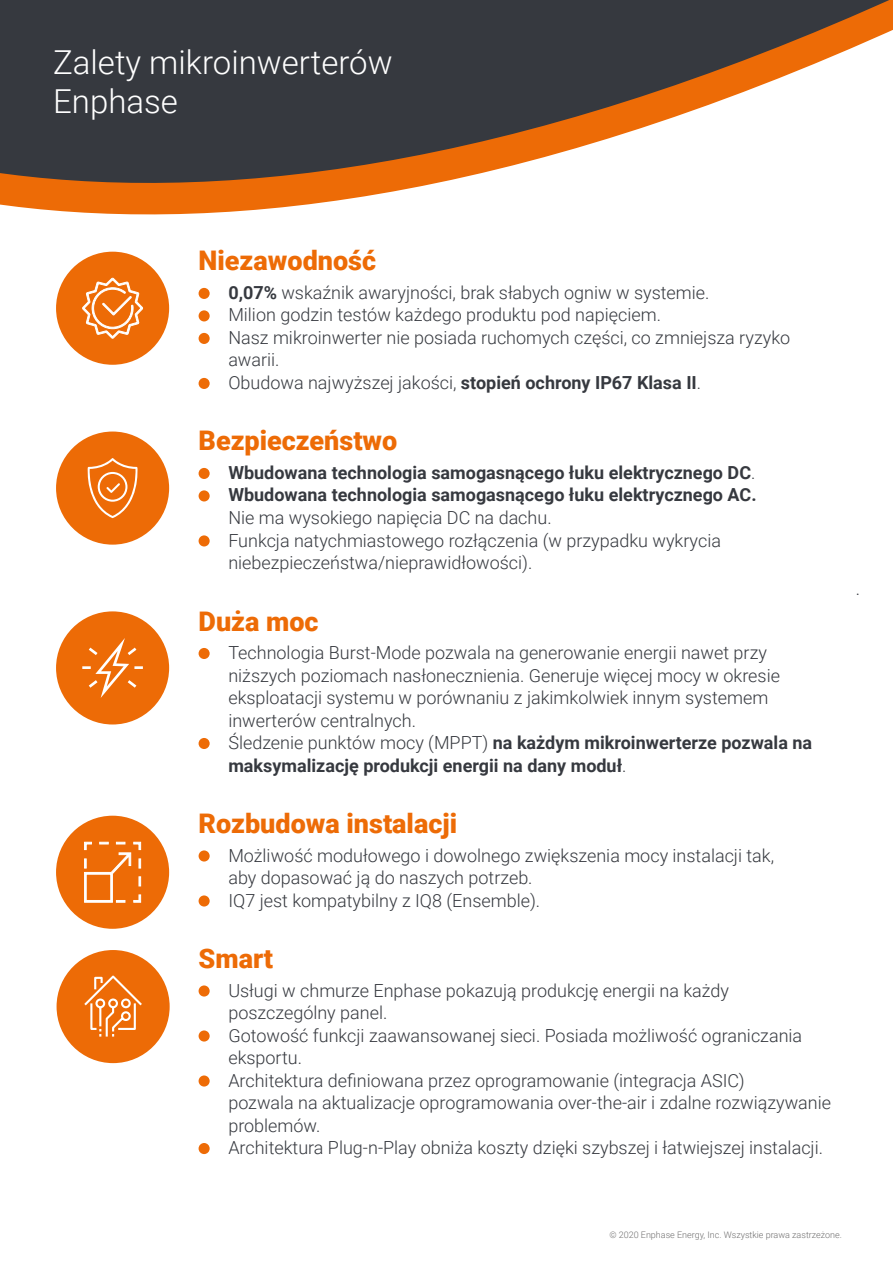
<style>
.page{position:relative;width:893px;height:1263px;background:#fff}
.page>*{position:absolute;margin:0;border:0;box-sizing:border-box;transform-origin:0 0}
.t1{font:300 33px/39.6px "Roboto";color:#fff}
.t2{font:900 27px "Roboto";color:#ed6b06}
.t3{font:300 18px/22.5px "Roboto";color:#36393f}
.t4{font:700 18px/22.5px "Roboto";color:#36393f}
.t5{font:300 9px "Roboto";color:#706f6f}
.s1{font-weight:700}
.s2{font-weight:300}
</style>
<div class="page">
<svg style="left:0;top:204px;width:311px;height:11px;fill:#ed6b06"></svg>
<svg style="left:0;top:0;width:893px;height:204px;fill:#36393f"></svg>
<div style="left:56px;top:431px;width:113px;height:114px;background:#ed6b06;border-radius:50%"></div>
<svg style="left:87px;top:458px;width:51px;height:60px"></svg>
<div style="left:56px;top:611px;width:113px;height:113px;background:#ed6b06;border-radius:50%"></div>
<svg style="left:82px;top:638px;width:61px;height:60px"></svg>
<div style="left:56px;top:816px;width:113px;height:113px;background:#ed6b06;border-radius:50%"></div>
<svg style="left:84px;top:841px;width:57px;height:62px"></svg>
<div style="left:57px;top:950px;width:113px;height:113px;background:#ed6b06;border-radius:50%"></div>
<svg style="left:84px;top:975px;width:58px;height:62px"></svg>
<div style="left:56px;top:252px;width:113px;height:113px;background:#ed6b06;border-radius:50%"></div>
<svg style="left:82px;top:278px;width:61px;height:61px"></svg>
<div style="left:199px;top:288px;width:11px;height:11px;background:#ed6b06;border-radius:50%"></div>
<div style="left:199px;top:310px;width:11px;height:11px;background:#ed6b06;border-radius:50%"></div>
<div style="left:199px;top:333px;width:11px;height:11px;background:#ed6b06;border-radius:50%"></div>
<div style="left:199px;top:378px;width:11px;height:11px;background:#ed6b06;border-radius:50%"></div>
<div style="left:199px;top:468px;width:11px;height:11px;background:#ed6b06;border-radius:50%"></div>
<div style="left:199px;top:490px;width:11px;height:11px;background:#ed6b06;border-radius:50%"></div>
<div style="left:199px;top:535px;width:11px;height:11px;background:#ed6b06;border-radius:50%"></div>
<div style="left:199px;top:648px;width:11px;height:11px;background:#ed6b06;border-radius:50%"></div>
<div style="left:199px;top:738px;width:11px;height:11px;background:#ed6b06;border-radius:50%"></div>
<div style="left:199px;top:850px;width:11px;height:11px;background:#ed6b06;border-radius:50%"></div>
<div style="left:199px;top:895px;width:11px;height:11px;background:#ed6b06;border-radius:50%"></div>
<div style="left:199px;top:985px;width:11px;height:11px;background:#ed6b06;border-radius:50%"></div>
<div style="left:199px;top:1030px;width:11px;height:11px;background:#ed6b06;border-radius:50%"></div>
<div style="left:199px;top:1075px;width:11px;height:11px;background:#ed6b06;border-radius:50%"></div>
<div style="left:199px;top:1143px;width:11px;height:11px;background:#ed6b06;border-radius:50%"></div>
<h1 class="t1" style="left:53px;top:41px;width:341px">Zalety mikroinwerterów<br>Enphase</h1>
<h2 class="t2" style="left:199px;top:242px;width:179px">Niezawodność</h2>
<p class="t3" style="left:228px;top:281px;width:563px"><span class="s1">0,07%</span> wskaźnik awaryjności, brak słabych ogniw w systemie.<br>Milion godzin testów każdego produktu pod napięciem.<br>Nasz mikroinwerter nie posiada ruchomych części, co zmniejsza ryzyko awarii.<br>Obudowa najwyższej jakości, <span class="s1">stopień ochrony IP67 Klasa II</span>.</p>
<h2 class="t2" style="left:199px;top:422px;width:200px">Bezpieczeństwo</h2>
<p class="t4" style="left:228px;top:461px;width:530px">Wbudowana technologia samogasnącego łuku elektrycznego DC<span class="s2">.<br></span>Wbudowana technologia samogasnącego łuku elektrycznego AC.</p>
<p class="t3" style="left:228px;top:506px;width:494px">Nie ma wysokiego napięcia DC na dachu.<br>Funkcja natychmiastowego rozłączenia (w przypadku wykrycia niebezpieczeństwa/nieprawidłowości).</p>
<h2 class="t2" style="left:199px;top:602px;width:122px">Duża moc</h2>
<p class="t3" style="left:228px;top:641px;width:585px">Technologia Burst-Mode pozwala na generowanie energii nawet przy niższych poziomach nasłonecznienia. Generuje więcej mocy w okresie eksploatacji systemu w porównaniu z jakimkolwiek innym systemem inwerterów centralnych.<br>Śledzenie punktów mocy (MPPT) <span class="s1">na każdym mikroinwerterze pozwala na maksymalizację produkcji energii na dany moduł</span>.</p>
<h2 class="t2" style="left:199px;top:804px;width:260px">Rozbudowa instalacji</h2>
<p class="t3" style="left:228px;top:843px;width:547px">Możliwość modułowego i dowolnego zwiększenia mocy instalacji tak, aby dopasować ją do naszych potrzeb.<br>IQ7 jest kompatybilny z IQ8 (Ensemble).</p>
<h2 class="t2" style="left:199px;top:939px;width:76px">Smart</h2>
<p class="t3" style="left:228px;top:978px;width:604px">Usługi w chmurze Enphase pokazują produkcję energii na każdy poszczególny panel.<br>Gotowość funkcji zaawansowanej sieci. Posiada możliwość ograniczania eksportu.<br>Architektura definiowana przez oprogramowanie (integracja ASIC)<br>pozwala na aktualizacje oprogramowania over-the-air i zdalne rozwiązywanie problemów.<br>Architektura Plug-n-Play obniża koszty dzięki szybszej i łatwiejszej instalacji.</p>
<p class="t3" style="left:856px;top:577px;width:6px">.</p>
<p class="t5" style="left:609px;top:1229px;width:234px">© 2020 Enphase Energy, Inc. Wszystkie prawa zastrzeżone.</p>
</div>
